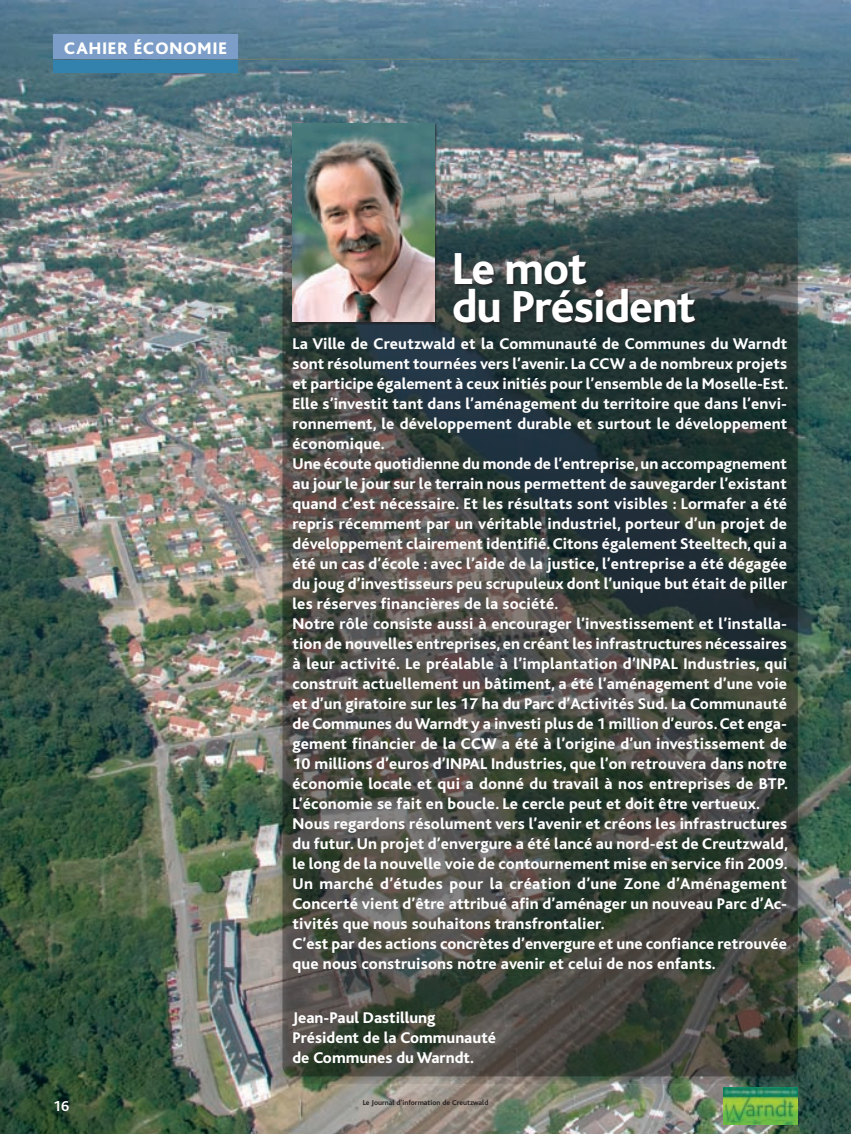
<style>
.page{position:relative;width:851px;height:1134px;background:#fff}
.page>*{position:absolute;margin:0;border:0;box-sizing:border-box;transform-origin:0 0}
.t1{font:800 46.88px/37.5px "Bliss";letter-spacing:-.02em;color:#fff}
.t2{font:800 17.5px "Bliss";letter-spacing:.06em;color:#fff}
.t3{font:800 16.25px/20px "Bliss";letter-spacing:.01em;color:#fff}
.t4{font:700 15px "Bliss";color:#fff}
.t5{font:700 7.5px "Bliss";color:#231f20}
</style>
<div class="page">
<img style="left:0;top:0;width:850px;height:1134px">
<hr style="left:237px;top:59px;width:560px;height:1px;background:#727f71">
<div style="left:53px;top:34px;width:184px;height:25px;background:#7b9dc7"></div>
<div style="left:53px;top:60px;width:184px;height:12px;background:#3382ae"></div>
<img style="left:723px;top:1088px;width:74px;height:36px">
<div style="left:271px;top:144px;width:538px;height:939px;background:#231f20;opacity:.7"></div>
<svg style="left:282px;top:152px;width:515px;height:924px;background:#404743"></svg>
<div style="left:453px;top:253px;width:244px;height:73px;background:#231f20;opacity:.7"></div>
<div style="left:292px;top:123px;width:145px;height:202px;background:#231f20;opacity:.7"></div>
<img style="left:292px;top:123px;width:142px;height:199px">
<p class="t2" style="left:64px;top:39px;width:164px">CAHIER ÉCONOMIE</p>
<p class="t4" style="left:53px;top:1098px;width:18px">16</p>
<h1 class="t1" style="left:452px;top:251px;width:245px">Le mot<br>du Président</h1>
<p class="t3" style="left:292px;top:334px;width:497px">La Ville de Creutzwald et la Communauté de Communes du Warndt sont résolument tournées vers l’avenir. La CCW a de nombreux projets et participe également à ceux initiés pour l’ensemble de la Moselle-Est.<br>Elle s’investit tant dans l’aménagement du territoire que dans l’envi&shy;ronnement, le développement durable et surtout le développement économique.<br>Une écoute quotidienne du monde de l’entreprise, un accompagnement au jour le jour sur le terrain nous permettent de sauvegarder l’existant quand c’est nécessaire. Et les résultats sont visibles : Lormafer a été repris récemment par un véritable industriel, porteur d’un projet de développement clairement identifié. Citons également Steeltech, qui a été un cas d’école : avec l’aide de la justice, l’entreprise a été dégagée du joug d’investisseurs peu scrupuleux dont l’unique but était de piller les réserves financières de la société.<br>Notre rôle consiste aussi à encourager l’investissement et l’installa&shy;tion de nouvelles entreprises, en créant les infrastructures nécessaires à leur activité. Le préalable à l’implantation d’INPAL Industries, qui construit actuellement un bâtiment, a été l’aménagement d’une voie et d’un giratoire sur les 17 ha du Parc d’Activités Sud. La Communauté de Communes du Warndt y a investi plus de 1 million d’euros. Cet enga&shy;gement financier de la CCW a été à l’origine d’un investissement de 10 millions d’euros d’INPAL Industries, que l’on retrouvera dans notre économie locale et qui a donné du travail à nos entreprises de BTP.<br>L’économie se fait en boucle. Le cercle peut et doit être vertueux.<br>Nous regardons résolument vers l’avenir et créons les infrastructures du futur. Un projet d’envergure a été lancé au nord-est de Creutzwald, le long de la nouvelle voie de contournement mise en service fin 2009.<br>Un marché d’études pour la création d’une Zone d’Aménagement Concerté vient d’être attribué afin d’aménager un nouveau Parc d’Ac&shy;tivités que nous souhaitons transfrontalier.<br>C’est par des actions concrètes d’envergure et une confiance retrouvée que nous construisons notre avenir et celui de nos enfants.</p>
<p class="t3" style="left:292px;top:1008px;width:205px">Jean-Paul Dastillung<br>Président de la Communauté de Communes du Warndt.</p>
<p class="t5" style="left:362px;top:1099px;width:127px">Le Journal d’information de Creutzwald</p>
</div>
